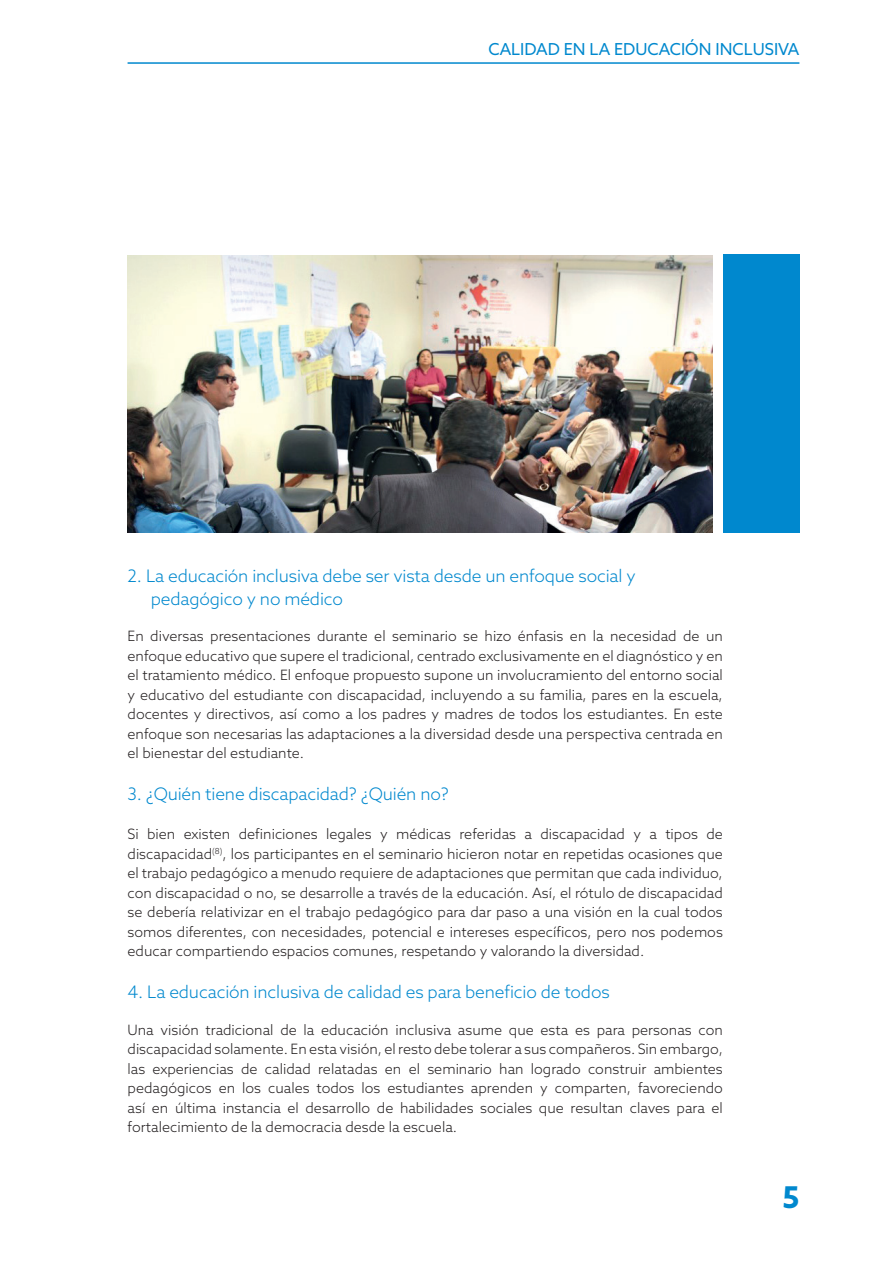
<style>
.page{position:relative;width:893px;height:1263px;background:#fff}
.page>*{position:absolute;margin:0;border:0;box-sizing:border-box;transform-origin:0 0}
.t1{font:700 30px "Azo Sans";color:#0088ce}
.subtitulo{font:300 17.25px/22.5px "Azo Sans";letter-spacing:-.01em;color:#0088ce}
.t2{font:16.5px "Azo Sans";color:#0088ce}
.t3{font:300 14.25px/19.5px "Azo Sans";color:#231f20;text-align:justify}
</style>
<div class="page">
<hr style="left:128px;top:62px;width:671px;height:2px;background:#0088ce">
<img style="left:128px;top:255px;width:584px;height:278px">
<div style="left:723px;top:255px;width:76px;height:278px;background:#0088ce"></div>
<p class="t2" style="left:488px;top:39px;width:312px">CALIDAD EN LA EDUCACIÓN INCLUSIVA</p>
<p class="subtitulo" style="left:151px;top:564px;width:486px;text-indent:-23px">2. La educación inclusiva debe ser vista desde un enfoque social y pedagógico y no médico</p>
<p class="t3" style="left:128px;top:626px;width:597px">En diversas presentaciones durante el seminario se hizo énfasis en la necesidad de un enfoque educativo que supere el tradicional, centrado exclusivamente en el diagnóstico y en el tratamiento médico. El enfoque propuesto supone un involucramiento del entorno social y educativo del estudiante con discapacidad, incluyendo a su familia, pares en la escuela, docentes y directivos, así como a los padres y madres de todos los estudiantes. En este enfoque son necesarias las adaptaciones a la diversidad desde una perspectiva centrada en el bienestar del estudiante.</p>
<p class="subtitulo" style="left:128px;top:782px;width:323px">3. ¿Quién tiene discapacidad? ¿Quién no?</p>
<p class="t3" style="left:128px;top:824px;width:597px">Si bien existen definiciones legales y médicas referidas a discapacidad y a tipos de discapacidad<sup>(8)</sup>, los participantes en el seminario hicieron notar en repetidas ocasiones que el trabajo pedagógico a menudo requiere de adaptaciones que permitan que cada individuo, con discapacidad o no, se desarrolle a través de la educación. Así, el rótulo de discapacidad se debería relativizar en el trabajo pedagógico para dar paso a una visión en la cual todos somos diferentes, con necesidades, potencial e intereses específicos, pero nos podemos educar compartiendo espacios comunes, respetando y valorando la diversidad.</p>
<p class="subtitulo" style="left:128px;top:980px;width:484px">4. La educación inclusiva de calidad es para beneficio de todos</p>
<p class="t3" style="left:128px;top:1020px;width:597px">Una visión tradicional de la educación inclusiva asume que esta es para personas con discapacidad solamente. En esta visión, el resto debe tolerar a sus compañeros. Sin embargo, las experiencias de calidad relatadas en el seminario han logrado construir ambientes pedagógicos en los cuales todos los estudiantes aprenden y comparten, favoreciendo así en última instancia el desarrollo de habilidades sociales que resultan claves para el fortalecimiento de la democracia desde la escuela.</p>
<p class="t1" style="left:782px;top:1177px;width:19px">5</p>
</div>
